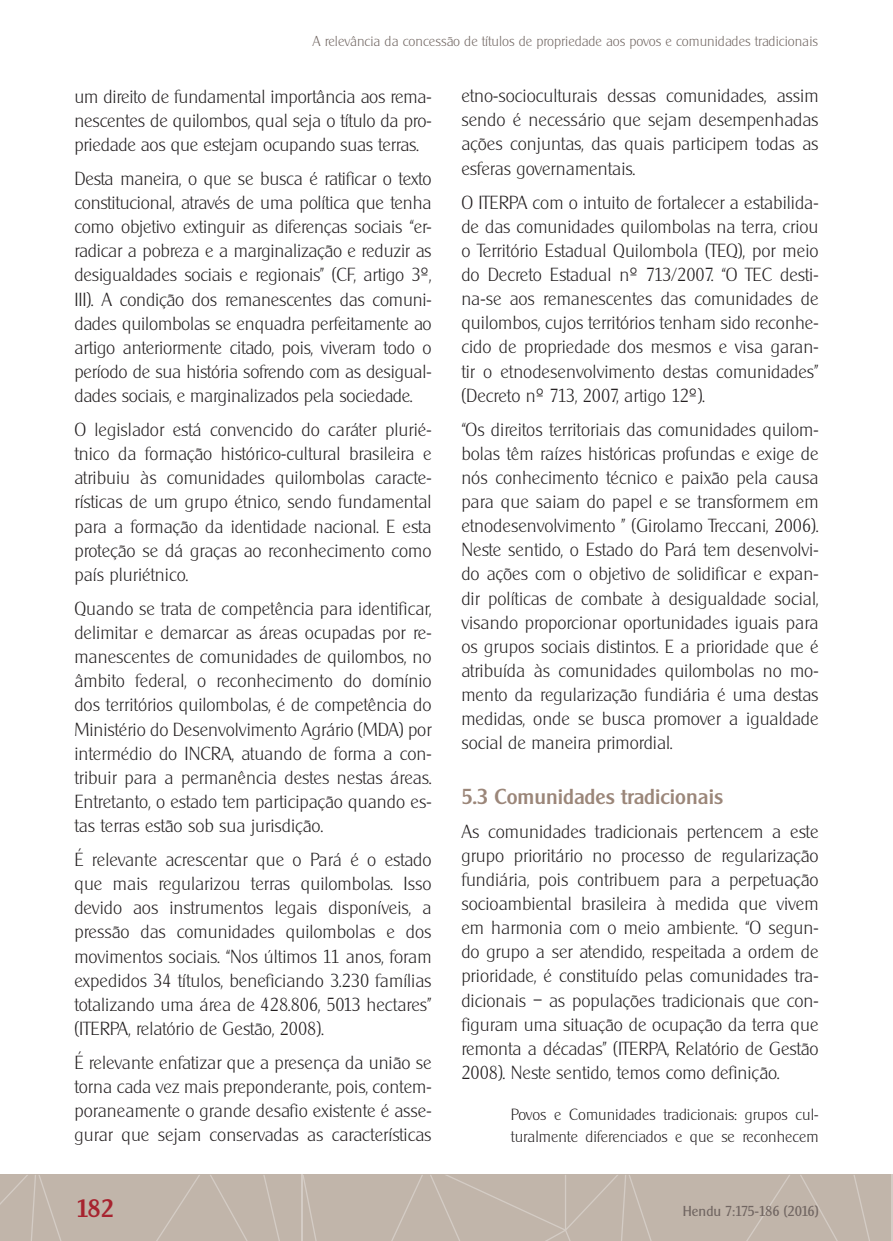
<style>
.page{position:relative;width:893px;height:1241px;background:#fff}
.page>*{position:absolute;margin:0;border:0;box-sizing:border-box;transform-origin:0 0}
.t1{font:500 24.5px "Cleargothic";color:#a7232f}
.t2{font:500 21px "Cleargothic";color:#9b8679}
.t3{font:200 18.38px/24.2px "Cleargothic";color:#231f20;text-align:justify}
.t4{font:200 15.75px/21.5px "Cleargothic";color:#231f20}
.t5{font:200 14px "Cleargothic";color:#716662}
.t6{font:14px "Cleargothic";color:#716662}
</style>
<div class="page">
<div style="left:0;top:1174px;width:893px;height:66px;background:#c1b5aa"></div>
<hr style="left:301px;top:1174px;width:1px;height:66px;background:#d4ccc5">
<svg style="left:263px;top:1175px;width:17px;height:65px"></svg>
<svg style="left:210px;top:1175px;width:37px;height:65px"></svg>
<svg style="left:157px;top:1175px;width:43px;height:65px"></svg>
<svg style="left:0;top:1175px;width:61px;height:65px"></svg>
<hr style="left:891px;top:1174px;width:1px;height:66px;background:#d4ccc5">
<svg style="left:853px;top:1175px;width:17px;height:65px"></svg>
<svg style="left:800px;top:1175px;width:37px;height:65px"></svg>
<svg style="left:747px;top:1175px;width:43px;height:65px"></svg>
<svg style="left:430px;top:1175px;width:221px;height:65px"></svg>
<svg style="left:392px;top:1175px;width:31px;height:65px"></svg>
<svg style="left:302px;top:1174px;width:15px;height:66px"></svg>
<p class="t5" style="left:313px;top:33px;width:507px">A relevância da concessão de títulos de propriedade aos povos e comunidades tradicionais</p>
<p class="t3" style="left:74px;top:84px;width:359px">um direito de fundamental importância aos rema&shy;nescentes de quilombos, qual seja o título da pro&shy;priedade aos que estejam ocupando suas terras.</p>
<p class="t3" style="left:74px;top:166px;width:359px">Desta maneira, o que se busca é ratificar o texto constitucional, através de uma política que tenha como objetivo extinguir as diferenças sociais “er&shy;radicar a pobreza e a marginalização e reduzir as desigualdades sociais e regionais” (CF, artigo 3º, III). A condição dos remanescentes das comuni&shy;dades quilombolas se enquadra perfeitamente ao artigo anteriormente citado, pois, viveram todo o período de sua história sofrendo com as desigual&shy;dades sociais, e marginalizados pela sociedade.</p>
<p class="t3" style="left:74px;top:417px;width:359px">O legislador está convencido do caráter plurié&shy;tnico da formação histórico-cultural brasileira e atribuiu às comunidades quilombolas caracte&shy;rísticas de um grupo étnico, sendo fundamental para a formação da identidade nacional. E esta proteção se dá graças ao reconhecimento como país pluriétnico.</p>
<p class="t3" style="left:74px;top:596px;width:359px">Quando se trata de competência para identificar, delimitar e demarcar as áreas ocupadas por re&shy;manescentes de comunidades de quilombos, no âmbito federal, o reconhecimento do domínio dos territórios quilombolas, é de competência do Ministério do Desenvolvimento Agrário (MDA) por intermédio do INCRA, atuando de forma a con&shy;tribuir para a permanência destes nestas áreas.<br>Entretanto, o estado tem participação quando es&shy;tas terras estão sob sua jurisdição.</p>
<p class="t3" style="left:74px;top:847px;width:359px">É relevante acrescentar que o Pará é o estado que mais regularizou terras quilombolas. Isso devido aos instrumentos legais disponíveis, a pressão das comunidades quilombolas e dos movimentos sociais. “Nos últimos 11 anos, foram expedidos 34 títulos, beneficiando 3.230 famílias totalizando uma área de 428.806, 5013 hectares” (ITERPA, relatório de Gestão, 2008).</p>
<p class="t3" style="left:74px;top:1050px;width:359px">É relevante enfatizar que a presença da união se torna cada vez mais preponderante, pois, contem&shy;poraneamente o grande desafio existente é asse&shy;gurar que sejam conservadas as características</p>
<p class="t3" style="left:461px;top:84px;width:359px">etno-socioculturais dessas comunidades, assim sendo é necessário que sejam desempenhadas ações conjuntas, das quais participem todas as esferas governamentais.</p>
<p class="t3" style="left:461px;top:190px;width:359px">O ITERPA com o intuito de fortalecer a estabilida&shy;de das comunidades quilombolas na terra, criou o Território Estadual Quilombola (TEQ), por meio do Decreto Estadual nº 713/2007. “O TEC desti&shy;na-se aos remanescentes das comunidades de quilombos, cujos territórios tenham sido reconhe&shy;cido de propriedade dos mesmos e visa garan&shy;tir o etnodesenvolvimento destas comunidades” (Decreto nº 713, 2007, artigo 12º).</p>
<p class="t3" style="left:461px;top:417px;width:359px">“Os direitos territoriais das comunidades quilom&shy;bolas têm raízes históricas profundas e exige de nós conhecimento técnico e paixão pela causa para que saiam do papel e se transformem em etnodesenvolvimento ” (Girolamo Treccani, 2006).<br>Neste sentido, o Estado do Pará tem desenvolvi&shy;do ações com o objetivo de solidificar e expan&shy;dir políticas de combate à desigualdade social, visando proporcionar oportunidades iguais para os grupos sociais distintos. E a prioridade que é atribuída às comunidades quilombolas no mo&shy;mento da regularização fundiária é uma destas medidas, onde se busca promover a igualdade social de maneira primordial.</p>
<p class="t2" style="left:461px;top:783px;width:263px">5.3 Comunidades tradicionais</p>
<p class="t3" style="left:461px;top:818px;width:359px">As comunidades tradicionais pertencem a este grupo prioritário no processo de regularização fundiária, pois contribuem para a perpetuação socioambiental brasileira à medida que vivem em harmonia com o meio ambiente. “O segun&shy;do grupo a ser atendido, respeitada a ordem de prioridade, é constituído pelas comunidades tra&shy;dicionais – as populações tradicionais que con&shy;figuram uma situação de ocupação da terra que remonta a décadas” (ITERPA, Relatório de Gestão 2008). Neste sentido, temos como definição.</p>
<p class="t4" style="left:511px;top:1103px;width:309px">Povos e Comunidades tradicionais: grupos cul&shy;turalmente diferenciados e que se reconhecem</p>
<h1 class="t1" style="left:76px;top:1192px;width:39px">182</h1>
<p class="t6" style="left:683px;top:1202px;width:137px">Hendu 7:175-186 (2016)</p>
</div>
